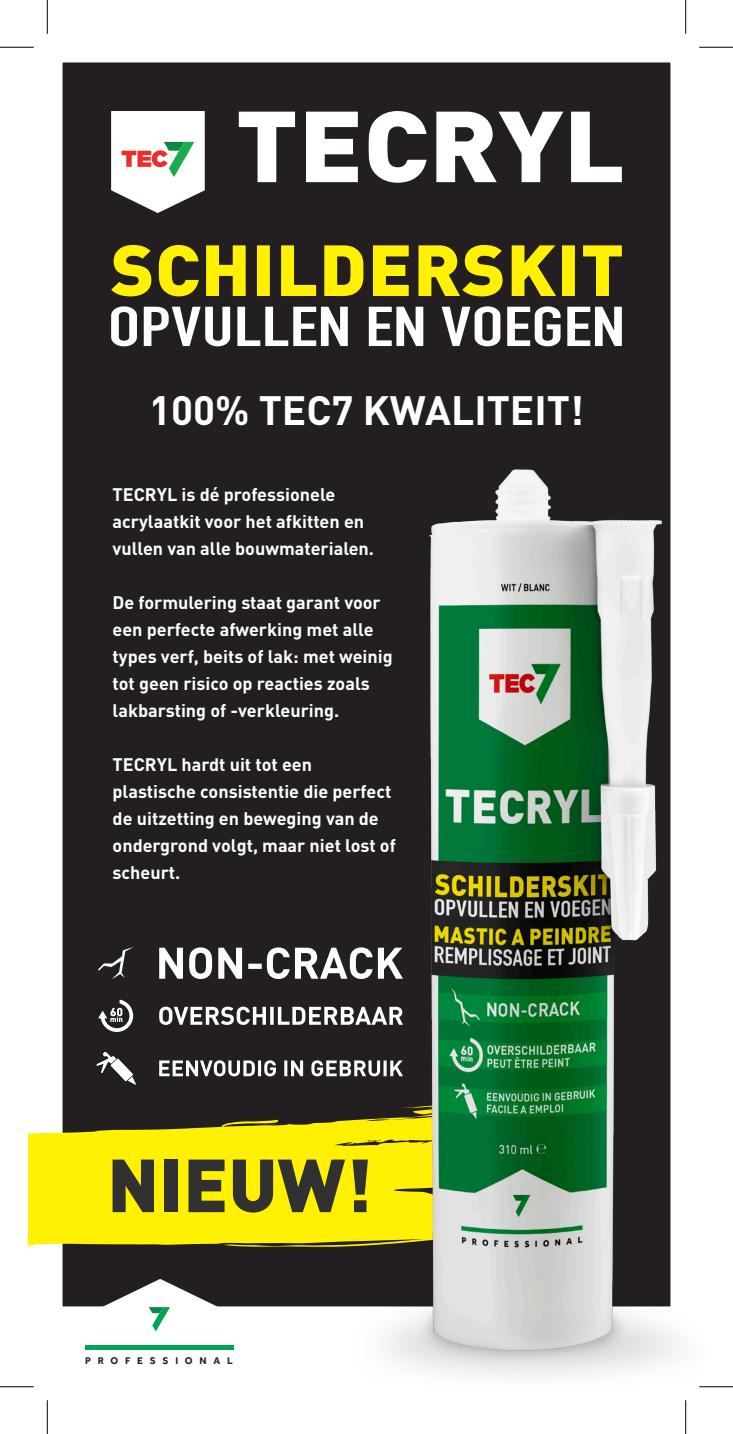
<style>
.page{position:relative;width:733px;height:1434px;background:#fff}
.page>*{position:absolute;margin:0;border:0;box-sizing:border-box;transform-origin:0 0}
.t1{font:700 40.5px "DIN Pro";color:#fff}
.t2{font:700 18px/27px "DIN Pro";color:#fff}
.t3{font:700 10.12px "Effra";letter-spacing:.675em;color:#231f20}
</style>
<div class="page">
<div style="left:55px;top:55px;width:622px;height:1259px;background:#231f20"></div>
<div style="left:47px;top:47px;width:638px;height:1275px;border:15px solid #fff"></div>
<svg style="left:111px;top:111px;width:94px;height:102px"></svg>
<div style="left:85px;top:1345px;width:148px;height:5px;background:#00a553"></div>
<svg style="left:102px;top:1279px;width:105px;height:53px"></svg>
<svg style="left:239px;top:111px;width:382px;height:72px"></svg>
<svg style="left:111px;top:245px;width:510px;height:51px"></svg>
<svg style="left:111px;top:306px;width:510px;height:40px"></svg>
<svg style="left:28px;top:1101px;width:179px;height:146px;fill:#fff101"></svg>
<svg style="left:112px;top:1159px;width:42px;height:53px"></svg>
<div style="left:165px;top:1159px;width:13px;height:53px;background:#323131"></div>
<svg style="left:188px;top:1159px;width:19px;height:53px"></svg>
<img style="left:207px;top:328px;width:480px;height:1078px">
<svg style="left:159px;top:947px;width:244px;height:32px"></svg>
<svg style="left:159px;top:1060px;width:244px;height:16px"></svg>
<svg style="left:96px;top:1052px;width:40px;height:33px"></svg>
<svg style="left:159px;top:1007px;width:244px;height:18px"></svg>
<svg style="left:98px;top:1000px;width:35px;height:32px"></svg>
<svg style="left:98px;top:947px;width:35px;height:32px"></svg>
<hr style="left:684px;top:1400px;width:2px;height:34px;background:#fff">
<hr style="left:0;top:47px;width:34px;height:1px;background:#000">
<hr style="left:699px;top:47px;width:33px;height:1px;background:#000">
<hr style="left:0;top:1386px;width:34px;height:1px;background:#000">
<hr style="left:699px;top:1386px;width:33px;height:1px;background:#000">
<hr style="left:47px;top:0;width:1px;height:34px;background:#000">
<hr style="left:47px;top:1400px;width:1px;height:34px;background:#000">
<hr style="left:685px;top:0;width:1px;height:34px;background:#000">
<hr style="left:685px;top:1400px;width:1px;height:34px;background:#000">
<p class="t1" style="left:149px;top:383px;width:436px">100% TEC7 KWALITEIT!</p>
<p class="t2" style="left:112px;top:480px;width:263px">TECRYL is dé professionele acrylaatkit voor het afkitten en vullen van alle bouwmaterialen.</p>
<p class="t2" style="left:112px;top:588px;width:281px">De formulering staat garant voor een perfecte afwerking met alle types verf, beits of lak: met weinig tot geen risico op reacties zoals lakbarsting of -verkleuring.</p>
<p class="t2" style="left:112px;top:750px;width:285px">TECRYL hardt uit tot een plastische consistentie die perfect de uitzetting en beweging van de ondergrond volgt, maar niet lost of scheurt.</p>
<p class="t3" style="left:85px;top:1355px;width:149px">PROFESSIONAL</p>
</div>
